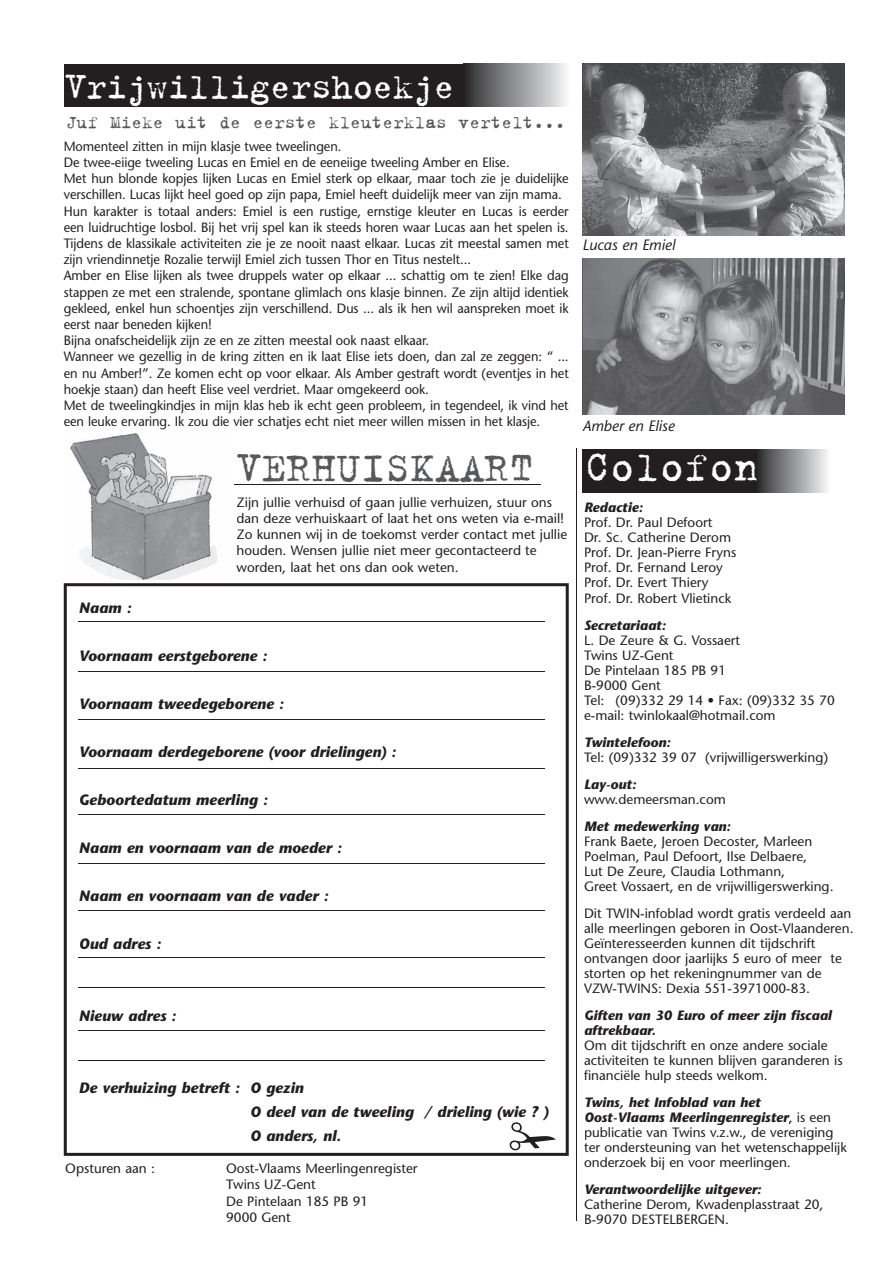
<style>
.page{position:relative;width:893px;height:1263px;background:#fff}
.page>*{position:absolute;margin:0;border:0;box-sizing:border-box;transform-origin:0 0}
.t1{font:45px "Trixie";color:#57585a}
.t2{font:45px "Trixie";color:#fff}
.t3{font:39px "Trixie";letter-spacing:-.025em;color:#fff}
.t4{font:19.5px "Trixie";color:#57585a}
.t5{font:italic 700 15px/24px "Stone Sans";color:#231f20}
.t6{font:italic 15px "Stone Sans";color:#231f20}
.t7{font:13.5px/15px "Stone Sans";letter-spacing:-.005em;color:#231f20}
.t8{font:13.5px/16.2px "Stone Sans";letter-spacing:-.005em;color:#231f20;scale:.95 1}
.t9{font:italic 700 13.5px/15px "Stone Sans";color:#231f20}
.s1{font-weight:700;font-style:italic}
</style>
<div class="page">
<img style="left:70px;top:433px;width:148px;height:146px">
<hr style="left:234px;top:484px;width:307px;height:1px;background:#231f20">
<svg style="left:64px;top:583px;width:505px;height:573px"></svg>
<svg style="left:582px;top:450px;width:245px;height:42px;background:#423f40"></svg>
<hr style="left:78px;top:621px;width:466px;height:1px;background:#231f20">
<hr style="left:78px;top:671px;width:466px;height:1px;background:#231f20">
<hr style="left:78px;top:719px;width:466px;height:1px;background:#231f20">
<hr style="left:78px;top:768px;width:466px;height:1px;background:#231f20">
<hr style="left:78px;top:814px;width:466px;height:1px;background:#231f20">
<hr style="left:78px;top:863px;width:466px;height:1px;background:#231f20">
<hr style="left:78px;top:910px;width:466px;height:1px;background:#231f20">
<hr style="left:78px;top:957px;width:466px;height:1px;background:#231f20">
<hr style="left:78px;top:987px;width:466px;height:1px;background:#231f20">
<hr style="left:78px;top:1030px;width:466px;height:1px;background:#231f20">
<hr style="left:78px;top:1060px;width:466px;height:1px;background:#231f20">
<hr style="left:576px;top:448px;width:1px;height:772px;background:#231f20">
<svg style="left:64px;top:64px;width:503px;height:42px;background:#393637"></svg>
<img style="left:463px;top:64px;width:1px;height:42px">
<img style="left:583px;top:64px;width:262px;height:172px">
<img style="left:583px;top:258px;width:262px;height:157px">
<svg style="left:510px;top:1122px;width:46px;height:28px"></svg>
<h2 class="t3" style="left:65px;top:61px;width:392px">Vrijwilligershoekje</h2>
<p class="t8" style="left:64px;top:138px;width:533px">Momenteel zitten in mijn klasje twee tweelingen.<br>De twee-eiige tweeling Lucas en Emiel en de eeneiige tweeling Amber en Elise.<br>Met hun blonde kopjes lijken Lucas en Emiel sterk op elkaar, maar toch zie je duidelijke verschillen. Lucas lijkt heel goed op zijn papa, Emiel heeft duidelijk meer van zijn mama.<br>Hun karakter is totaal anders: Emiel is een rustige, ernstige kleuter en Lucas is eerder een luidruchtige losbol. Bij het vrij spel kan ik steeds horen waar Lucas aan het spelen is.<br>Tijdens de klassikale activiteiten zie je ze nooit naast elkaar. Lucas zit meestal samen met zijn vriendinnetje Rozalie terwijl Emiel zich tussen Thor en Titus nestelt...<br>Amber en Elise lijken als twee druppels water op elkaar ... schattig om te zien! Elke dag stappen ze met een stralende, spontane glimlach ons klasje binnen. Ze zijn altijd identiek gekleed, enkel hun schoentjes zijn verschillend. Dus ... als ik hen wil aanspreken moet ik eerst naar beneden kijken!<br>Bijna onafscheidelijk zijn ze en ze zitten meestal ook naast elkaar.<br>Wanneer we gezellig in de kring zitten en ik laat Elise iets doen, dan zal ze zeggen: “ ... en nu Amber!”. Ze komen echt op voor elkaar. Als Amber gestraft wordt (eventjes in het hoekje staan) dan heeft Elise veel verdriet. Maar omgekeerd ook.<br>Met de tweelingkindjes in mijn klas heb ik echt geen probleem, in tegendeel, ik vind het een leuke ervaring. Ik zou die vier schatjes echt niet meer willen missen in het klasje.</p>
<h3 class="t4" style="left:66px;top:109px;width:501px">Juf Mieke uit de eerste kleuterklas vertelt...</h3>
<h1 class="t1" style="left:237px;top:438px;width:299px">VERHUISKAART</h1>
<p class="t7" style="left:237px;top:494px;width:332px;line-height:16.2px">Zijn jullie verhuisd of gaan jullie verhuizen, stuur ons dan deze verhuiskaart of laat het ons weten via e-mail!<br>Zo kunnen wij in de toekomst verder contact met jullie houden. Wensen jullie niet meer gecontacteerd te worden, laat het ons dan ook weten.</p>
<p class="t5" style="left:79px;top:596px;width:54px">Naam :</p>
<p class="t5" style="left:79px;top:644px;width:190px">Voornaam eerstgeborene :</p>
<p class="t5" style="left:79px;top:692px;width:207px">Voornaam tweedegeborene :</p>
<p class="t5" style="left:79px;top:740px;width:319px">Voornaam derdegeborene (voor drielingen) :</p>
<p class="t5" style="left:79px;top:788px;width:190px">Geboortedatum meerling :</p>
<p class="t5" style="left:79px;top:836px;width:264px">Naam en voornaam van de moeder :</p>
<p class="t5" style="left:79px;top:884px;width:251px">Naam en voornaam van de vader :</p>
<p class="t5" style="left:79px;top:932px;width:84px">Oud adres :</p>
<p class="t5" style="left:79px;top:1004px;width:99px">Nieuw adres :</p>
<p class="t5" style="left:250px;top:1076px;width:300px;text-indent:-171px">De verhuizing betreft : O gezin<br>O deel van de tweeling / drieling (wie ? )<br>O anders, nl.</p>
<p class="t7" style="left:65px;top:1161px;width:91px">Opsturen aan :</p>
<p class="t7" style="left:226px;top:1160px;width:193px;line-height:16.2px">Oost-Vlaams Meerlingenregister<br>Twins UZ-Gent<br>De Pintelaan 185 PB 91<br>9000 Gent</p>
<p class="t6" style="left:582px;top:236px;width:94px">Lucas en Emiel</p>
<p class="t6" style="left:582px;top:417px;width:94px">Amber en Elise</p>
<h1 class="t2" style="left:585px;top:437px;width:175px">Colofon</h1>
<p class="t9" style="left:584px;top:500px;width:61px">Redactie:</p>
<p class="t7" style="left:584px;top:515px;width:154px">Prof. Dr. Paul Defoort<br>Dr. Sc. Catherine Derom<br>Prof. Dr. Jean-Pierre Fryns<br>Prof. Dr. Fernand Leroy<br>Prof. Dr. Evert Thiery<br>Prof. Dr. Robert Vlietinck</p>
<p class="t9" style="left:584px;top:617px;width:83px">Secretariaat:</p>
<p class="t7" style="left:584px;top:632px;width:252px">L. De Zeure &amp; G. Vossaert<br>Twins UZ-Gent<br>De Pintelaan 185 PB 91<br>B-9000 Gent<br>Tel: (09)332 29 14 • Fax: (09)332 35 70 e-mail: twinlokaal@hotmail.com</p>
<p class="t9" style="left:584px;top:734px;width:88px">Twintelefoon:</p>
<p class="t7" style="left:584px;top:749px;width:246px">Tel: (09)332 39 07 (vrijwilligerswerking)</p>
<p class="t9" style="left:584px;top:776px;width:54px">Lay-out:</p>
<p class="t7" style="left:584px;top:791px;width:143px">www.demeersman.com</p>
<p class="t9" style="left:584px;top:818px;width:148px">Met medewerking van:</p>
<p class="t7" style="left:584px;top:833px;width:251px">Frank Baete, Jeroen Decoster, Marleen Poelman, Paul Defoort, Ilse Delbaere,<br>Lut De Zeure, Claudia Lothmann,<br>Greet Vossaert, en de vrijwilligerswerking.</p>
<p class="t7" style="left:584px;top:905px;width:271px">Dit TWIN-infoblad wordt gratis verdeeld aan alle meerlingen geboren in Oost-Vlaanderen.<br>Geïnteresseerden kunnen dit tijdschrift ontvangen door jaarlijks 5 euro of meer te storten op het rekeningnummer van de VZW-TWINS: Dexia 551-3971000-83.</p>
<p class="t9" style="left:584px;top:1007px;width:249px">Giften van 30 Euro of meer zijn fiscaal aftrekbaar.</p>
<p class="t7" style="left:584px;top:1037px;width:260px">Om dit tijdschrift en onze andere sociale activiteiten te kunnen blijven garanderen is financiële hulp steeds welkom.</p>
<p class="t7" style="left:584px;top:1094px;width:264px"><span class="s1">Twins, het Infoblad van het<br>Oost-Vlaams Meerlingenregister</span>, is een publicatie van Twins v.z.w., de vereniging ter ondersteuning van het wetenschappelijk onderzoek bij en voor meerlingen.</p>
<p class="t9" style="left:584px;top:1181px;width:179px">Verantwoordelijke uitgever:</p>
<p class="t7" style="left:584px;top:1196px;width:241px">Catherine Derom, Kwadenplasstraat 20,<br>B-9070 DESTELBERGEN.</p>
</div>
